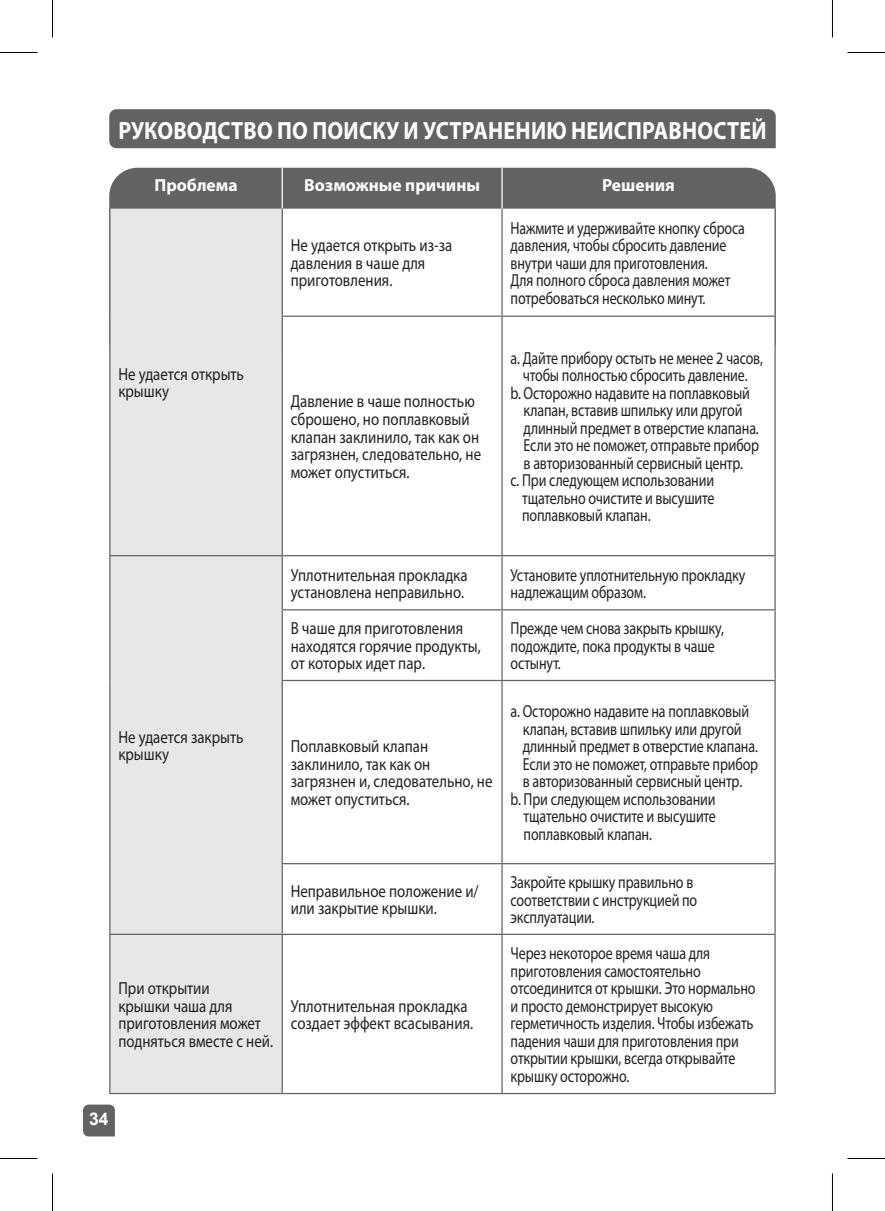
<style>
.page{position:relative;width:885px;height:1211px;background:#fff}
.page>*{position:absolute;margin:0;border:0;box-sizing:border-box;transform-origin:0 0}
.tefal--heading1{font:700 25px "Myriad Pro";letter-spacing:.01em;color:#fff;scale:.88 1}
.tefal--table_body_le{font:17.5px/17.5px "Myriad Pro";letter-spacing:-.01em;color:#231f20;scale:.8 1}
.tefal--table_body_le-2{font:17.5px/17.5px "Myriad Pro";letter-spacing:-.01em;color:#231f20;scale:.85 1}
.tefal--table_heading{font:700 17.5px "Myriad Pro";color:#fff}
.t1{font:700 17.5px "Arial";color:#fff}
</style>
<div class="page">
<svg style="left:83px;top:1104px;width:32px;height:32px"></svg>
<div style="left:109px;top:109px;width:666px;height:39px;background:#636366"></div>
<div style="left:109px;top:168px;width:666px;height:41px;background:#636366"></div>
<div style="left:110px;top:209px;width:171px;height:883px;background:#e6e7e9"></div>
<svg style="left:283px;top:209px;width:491px;height:883px"></svg>
<hr style="left:501px;top:209px;width:1px;height:106px;background:#636366">
<hr style="left:502px;top:315px;width:273px;height:2px;background:#636366">
<hr style="left:502px;top:555px;width:273px;height:1px;background:#636366">
<hr style="left:501px;top:556px;width:1px;height:53px;background:#636366">
<hr style="left:281px;top:609px;width:221px;height:1px;background:#636366">
<hr style="left:502px;top:609px;width:273px;height:1px;background:#636366">
<hr style="left:501px;top:610px;width:1px;height:70px;background:#636366">
<hr style="left:281px;top:680px;width:221px;height:1px;background:#636366">
<hr style="left:502px;top:680px;width:273px;height:1px;background:#636366">
<hr style="left:501px;top:681px;width:1px;height:182px;background:#636366">
<hr style="left:281px;top:863px;width:221px;height:1px;background:#636366">
<hr style="left:502px;top:863px;width:273px;height:1px;background:#636366">
<hr style="left:501px;top:864px;width:1px;height:69px;background:#636366">
<hr style="left:282px;top:933px;width:220px;height:2px;background:#636366">
<hr style="left:502px;top:933px;width:273px;height:2px;background:#636366">
<hr style="left:501px;top:935px;width:1px;height:157px;background:#636366">
<hr style="left:282px;top:1092px;width:220px;height:2px;background:#636366">
<hr style="left:502px;top:1092px;width:273px;height:2px;background:#636366">
<hr style="left:774px;top:209px;width:1px;height:106px;background:#636366">
<hr style="left:774px;top:317px;width:1px;height:238px;background:#636366">
<hr style="left:774px;top:556px;width:1px;height:53px;background:#636366">
<hr style="left:774px;top:610px;width:1px;height:70px;background:#636366">
<hr style="left:774px;top:681px;width:1px;height:182px;background:#636366">
<hr style="left:774px;top:864px;width:1px;height:69px;background:#636366">
<hr style="left:774px;top:935px;width:1px;height:157px;background:#636366">
<hr style="left:281px;top:315px;width:221px;height:2px;background:#636366">
<hr style="left:501px;top:317px;width:1px;height:238px;background:#636366">
<hr style="left:282px;top:555px;width:220px;height:1px;background:#636366">
<hr style="left:281px;top:168px;width:2px;height:41px;background:#fff">
<hr style="left:501px;top:168px;width:1px;height:41px;background:#fff">
<hr style="left:109px;top:209px;width:1px;height:107px;background:#636366">
<hr style="left:109px;top:316px;width:1px;height:239px;background:#636366">
<hr style="left:109px;top:556px;width:1px;height:54px;background:#636366">
<hr style="left:109px;top:610px;width:1px;height:70px;background:#636366">
<hr style="left:109px;top:680px;width:1px;height:183px;background:#636366">
<hr style="left:109px;top:863px;width:1px;height:70px;background:#636366">
<hr style="left:109px;top:935px;width:1px;height:157px;background:#636366">
<hr style="left:281px;top:209px;width:2px;height:106px;background:#636366">
<hr style="left:281px;top:317px;width:2px;height:238px;background:#636366">
<hr style="left:281px;top:556px;width:2px;height:53px;background:#636366">
<hr style="left:281px;top:610px;width:2px;height:70px;background:#636366">
<hr style="left:281px;top:681px;width:2px;height:182px;background:#636366">
<hr style="left:281px;top:864px;width:2px;height:69px;background:#636366">
<hr style="left:281px;top:935px;width:2px;height:157px;background:#636366">
<hr style="left:109px;top:555px;width:173px;height:1px;background:#636366">
<hr style="left:109px;top:933px;width:173px;height:2px;background:#636366">
<hr style="left:109px;top:1092px;width:173px;height:2px;background:#636366">
<hr style="left:0;top:52px;width:38px;height:1px;background:#000">
<hr style="left:847px;top:52px;width:38px;height:1px;background:#000">
<hr style="left:0;top:1158px;width:38px;height:1px;background:#000">
<hr style="left:847px;top:1158px;width:38px;height:1px;background:#000">
<hr style="left:52px;top:0;width:1px;height:38px;background:#000">
<hr style="left:52px;top:1173px;width:1px;height:38px;background:#000">
<hr style="left:832px;top:0;width:1px;height:38px;background:#000">
<hr style="left:832px;top:1173px;width:1px;height:38px;background:#000">
<p class="tefal--heading1" style="left:118px;top:115px;width:738px">РУКОВОДСТВО ПО ПОИСКУ И УСТРАНЕНИЮ НЕИСПРАВНОСТЕЙ</p>
<p class="tefal--table_heading" style="left:154px;top:173px;width:85px">Проблема</p>
<p class="tefal--table_heading" style="left:304px;top:173px;width:177px">Возможные причины</p>
<p class="tefal--table_heading" style="left:602px;top:173px;width:74px">Решения</p>
<p class="tefal--table_body_le-2" style="left:118px;top:365px;width:149px">Не удается открыть крышку</p>
<p class="tefal--table_body_le-2" style="left:291px;top:236px;width:191px">Не удается открыть из-за давления в чаше для приготовления.</p>
<p class="tefal--table_body_le-2" style="left:291px;top:392px;width:225px">Давление в чаше полностью сброшено, но поплавковый клапан заклинило, так как он загрязнен, следовательно, не может опуститься.</p>
<p class="tefal--table_body_le" style="left:510px;top:219px;width:294px">Нажмите и удерживайте кнопку сброса давления, чтобы сбросить давление внутри чаши для приготовления.<br>Для полного сброса давления может потребоваться несколько минут.</p>
<p class="tefal--table_body_le" style="left:510px;top:349px;width:317px;text-align:center">a. Дайте прибору остыть не менее 2 часов, чтобы полностью сбросить давление.</p>
<p class="tefal--table_body_le" style="left:523px;top:384px;width:296px;text-indent:-13px">b. Осторожно надавите на поплавковый клапан, вставив шпильку или другой длинный предмет в отверстие клапана.<br>Если это не поможет, отправьте прибор в авторизованный сервисный центр.</p>
<p class="tefal--table_body_le" style="left:522px;top:471px;width:242px;text-align:justify;text-indent:-12px">c. При следующем использовании тщательно очистите и высушите поплавковый клапан.</p>
<p class="tefal--table_body_le-2" style="left:118px;top:728px;width:149px">Не удается закрыть крышку</p>
<p class="tefal--table_body_le-2" style="left:118px;top:979px;width:183px">При открытии<br>крышки чаша для приготовления может подняться вместе с ней.</p>
<p class="t1" style="left:89px;top:1107px;width:21px">34</p>
<p class="tefal--table_body_le-2" style="left:291px;top:565px;width:210px">Уплотнительная прокладка установлена неправильно.</p>
<p class="tefal--table_body_le" style="left:510px;top:565px;width:295px">Установите уплотнительную прокладку надлежащим образом.</p>
<p class="tefal--table_body_le-2" style="left:291px;top:619px;width:225px">В чаше для приготовления находятся горячие продукты, от которых идет пар.</p>
<p class="tefal--table_body_le" style="left:510px;top:619px;width:268px">Прежде чем снова закрыть крышку, подождите, пока продукты в чаше остынут.</p>
<p class="tefal--table_body_le-2" style="left:291px;top:737px;width:239px">Поплавковый клапан заклинило, так как он загрязнен и, следовательно, не может опуститься.</p>
<p class="tefal--table_body_le" style="left:522px;top:702px;width:296px;text-indent:-12px">a. Осторожно надавите на поплавковый клапан, вставив шпильку или другой длинный предмет в отверстие клапана.<br>Если это не поможет, отправьте прибор в авторизованный сервисный центр.</p>
<p class="tefal--table_body_le" style="left:523px;top:790px;width:242px;text-align:justify;text-indent:-13px">b. При следующем использовании тщательно очистите и высушите поплавковый клапан.</p>
<p class="tefal--table_body_le-2" style="left:291px;top:882px;width:223px">Неправильное положение и/ или закрытие крышки.</p>
<p class="tefal--table_body_le" style="left:510px;top:873px;width:235px">Закройте крышку правильно в соответствии с инструкцией по эксплуатации.</p>
<p class="tefal--table_body_le-2" style="left:291px;top:996px;width:216px">Уплотнительная прокладка создает эффект всасывания.</p>
<p class="tefal--table_body_le" style="left:510px;top:944px;width:308px">Через некоторое время чаша для приготовления самостоятельно отсоединится от крышки. Это нормально и просто демонстрирует высокую герметичность изделия. Чтобы избежать падения чаши для приготовления при открытии крышки, всегда открывайте крышку осторожно.</p>
</div>
